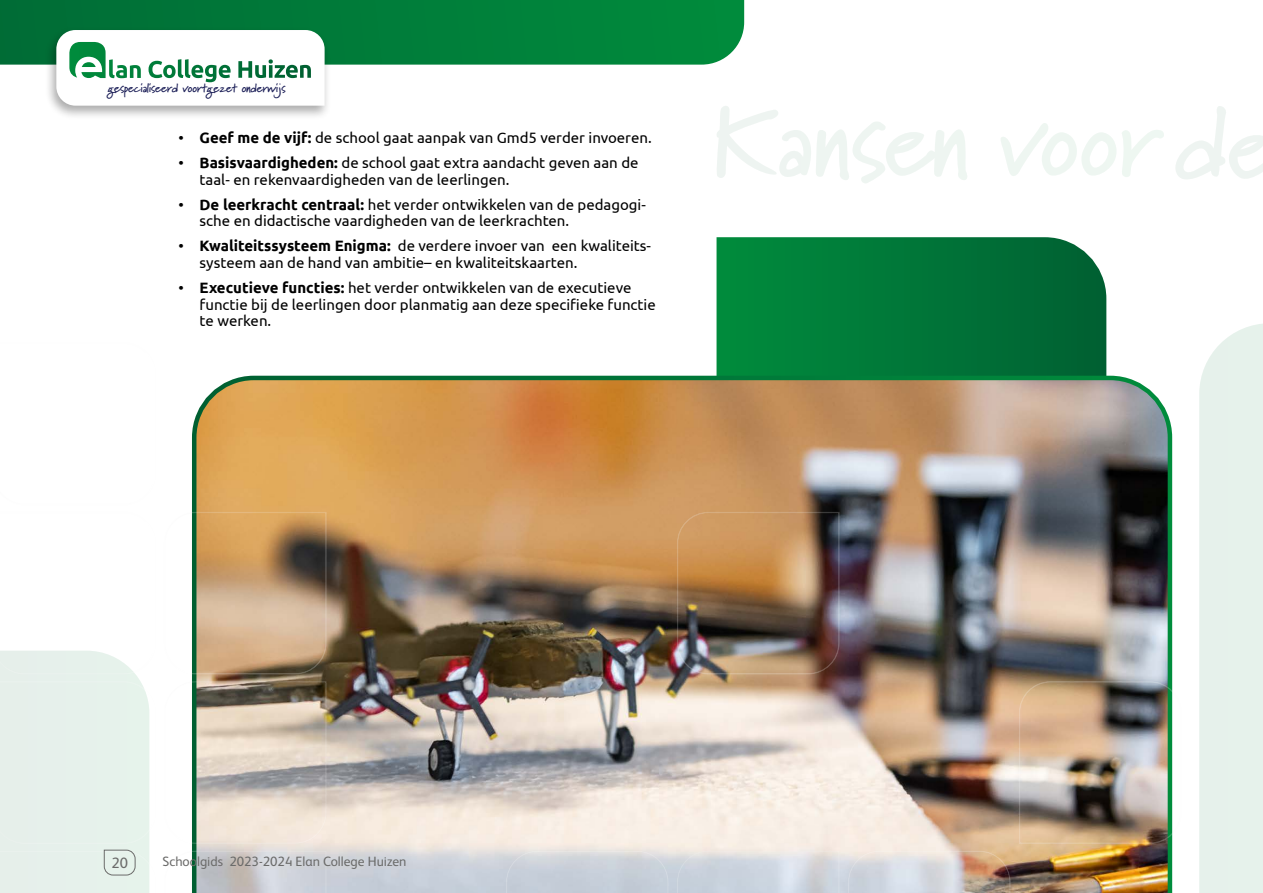
<style>
.page{position:relative;width:1263px;height:893px;background:#fff}
.page>*{position:absolute;margin:0;border:0;box-sizing:border-box;transform-origin:0 0}
.t1{font:15px/16.5px "Ubuntu";color:#000}
.t2{font:15px "FS Albert";color:#6b6b6a}
.t3{font:13.5px "FS Albert";color:#6b6b6a}
.t4{font:700 11.85px "Marydale";letter-spacing:-.02em;color:#1a1d56}
.s1{font-weight:700}
</style>
<div class="page">
<div style="left:1199px;top:324px;width:64px;height:569px;background:#e6f2eb"></div>
<svg style="left:0;top:0;width:744px;height:65px;background:#037f3c"></svg>
<div style="left:45px;top:27px;width:286px;height:94px;background:#000;opacity:.33"></div>
<svg style="left:56px;top:30px;width:269px;height:76px"></svg>
<svg style="left:716px;top:237px;width:391px;height:136px;background:#05793b"></svg>
<img style="left:192px;top:373px;width:981px;height:520px">
<svg style="left:717px;top:106px;width:546px;height:77px"></svg>
<div style="left:162px;top:511px;width:167px;height:165px;background:#000;opacity:.15"></div>
<svg style="left:192px;top:681px;width:135px;height:169px;background:#c5bdaf"></svg>
<div style="left:162px;top:850px;width:167px;height:43px;background:#000;opacity:.15"></div>
<div style="left:675px;top:511px;width:167px;height:165px;background:#000;opacity:.15"></div>
<div style="left:675px;top:850px;width:167px;height:43px;background:#000;opacity:.15"></div>
<div style="left:846px;top:849px;width:165px;height:44px;background:#000;opacity:.15"></div>
<div style="left:504px;top:679px;width:166px;height:165px;background:#000;opacity:.15"></div>
<div style="left:504px;top:848px;width:166px;height:45px;background:#000;opacity:.15"></div>
<div style="left:1017px;top:679px;width:166px;height:165px;background:#000;opacity:.15"></div>
<div style="left:0;top:651px;width:150px;height:242px;background:#e6f1eb"></div>
<p class="t4" style="left:108px;top:81px;width:179px">gespecialiseerd voortgezet onderwijs</p>
<p class="t1" style="left:179px;top:129px;width:475px">• <span class="s1">Geef me de vijf:</span> de school gaat aanpak van Gmd5 verder invoeren.</p>
<p class="t1" style="left:200px;top:154px;width:440px;text-indent:-21px">• <span class="s1">Basisvaardigheden:</span> de school gaat extra aandacht geven aan de taal- en rekenvaardigheden van de leerlingen.</p>
<p class="t1" style="left:200px;top:196px;width:448px;text-indent:-21px">• <span class="s1">De leerkracht centraal:</span> het verder ontwikkelen van de pedagogi&shy;sche en didactische vaardigheden van de leerkrachten.</p>
<p class="t1" style="left:200px;top:237px;width:453px;text-indent:-21px">• <span class="s1">Kwaliteitssysteem Enigma:</span> de verdere invoer van een kwaliteits&shy;systeem aan de hand van ambitie– en kwaliteitskaarten.</p>
<p class="t1" style="left:200px;top:279px;width:458px;text-indent:-21px">• <span class="s1">Executieve functies:</span> het verder ontwikkelen van de executieve functie bij de leerlingen door planmatig aan deze specifieke functie te werken.</p>
<p class="t2" style="left:111px;top:853px;width:18px">20</p>
<p class="t3" style="left:163px;top:852px;width:245px">Schoolgids 2023-2024 Elan College Huizen</p>
</div>
